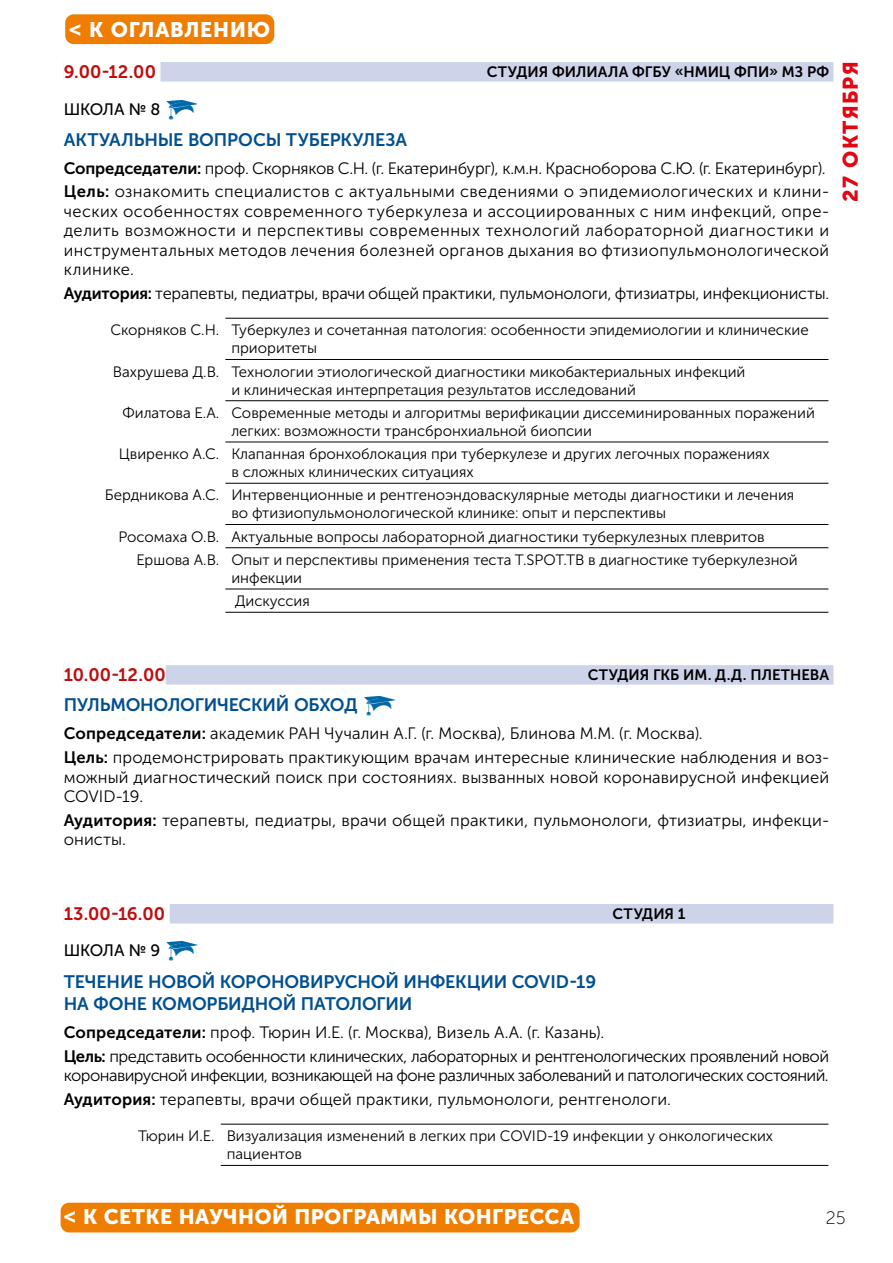
<style>
.page{position:relative;width:893px;height:1263px;background:#fff}
.page>*{position:absolute;margin:0;border:0;box-sizing:border-box;transform-origin:0 0}
.t1{font:21px "Museo Sans Cyrl 900";letter-spacing:.02em;color:#fff}
.t2{font:21px "Museo Sans Cyrl 900";letter-spacing:.04em;color:#fff}
.t3{font:21px "Museo Sans Cyrl 900";letter-spacing:.06em;color:#e30613}
.t4{font:18px/22.5px "Museo Sans Cyrl 700";letter-spacing:-.01em;color:#004f91}
.t5{font:18px "Museo Sans Cyrl 700";letter-spacing:.005em;color:#c00d0e}
.t6{font:18px "Museo Sans Cyrl 100";color:#000}
.t7{font:16.5px/19.5px "Museo Sans Cyrl 300";letter-spacing:.005em;color:#000}
.t8{font:16.5px/23.7px "Museo Sans Cyrl 300";letter-spacing:-.03em;color:#000}
.t9{font:16.5px "Museo Sans Cyrl 300";letter-spacing:-.015em;color:#000}
.t10{font:16.5px "Museo Sans Cyrl 500";letter-spacing:-.02em;color:#000}
.t11{font:15px/18px "Museo Sans Cyrl 300";color:#000}
.t12{font:15px "Museo Sans Cyrl 700";color:#000}
.s1{font-family:"Museo Sans Cyrl 700"}
</style>
<div class="page">
<div style="left:64px;top:62px;width:769px;height:20px;background:#cdd4e9"></div>
<div style="left:64px;top:62px;width:97px;height:22px;background:#fff"></div>
<div style="left:64px;top:665px;width:769px;height:20px;background:#cdd4e9"></div>
<div style="left:64px;top:665px;width:102px;height:22px;background:#fff"></div>
<div style="left:64px;top:904px;width:769px;height:19px;background:#cdd4e9"></div>
<div style="left:64px;top:903px;width:106px;height:23px;background:#fff"></div>
<hr style="left:225px;top:318px;width:603px;height:1px;background:#000">
<hr style="left:225px;top:359px;width:603px;height:1px;background:#000">
<hr style="left:225px;top:400px;width:603px;height:1px;background:#000">
<hr style="left:225px;top:442px;width:603px;height:1px;background:#000">
<hr style="left:225px;top:483px;width:603px;height:1px;background:#000">
<hr style="left:225px;top:524px;width:603px;height:1px;background:#000">
<hr style="left:225px;top:547px;width:603px;height:1px;background:#000">
<hr style="left:225px;top:589px;width:603px;height:1px;background:#000">
<hr style="left:225px;top:612px;width:603px;height:1px;background:#000">
<hr style="left:221px;top:1124px;width:607px;height:1px;background:#000">
<hr style="left:221px;top:1165px;width:607px;height:1px;background:#000">
<div style="left:61px;top:1203px;width:519px;height:29px;background:#ef7d00;border-radius:9px"></div>
<div style="left:65px;top:14px;width:209px;height:30px;background:#ef7d00;border-radius:9px"></div>
<h1 class="t2" style="left:69px;top:18px;width:202px">&lt; K ОГЛАВЛЕНИЮ</h1>
<p class="t5" style="left:64px;top:62px;width:94px">9.00-12.00</p>
<p class="t12" style="left:487px;top:64px;width:344px">СТУДИЯ ФИЛИАЛА ФГБУ «НМИЦ ФПИ» МЗ РФ</p>
<p class="t10" style="left:64px;top:100px;width:98px">ШКОЛА № 8</p>
<p class="t4" style="left:64px;top:128px;width:345px">АКТУАЛЬНЫЕ ВОПРОСЫ ТУБЕРКУЛЕЗА</p>
<p class="t7" style="left:64px;top:156px;width:767px;line-height:23.7px"><span class="s1">Сопредседатели:</span> проф. Скорняков С.Н. (г. Екатеринбург), к.м.н. Красноборова С.Ю. (г. Екатеринбург).<br><span class="s1">Цель:</span> ознакомить специалистов с актуальными сведениями о эпидемиологических и клини-</p>
<p class="t7" style="left:64px;top:202px;width:767px;text-align:justify">ческих особенностях современного туберкулеза и ассоциированных с ним инфекций, опре&shy;делить возможности и перспективы современных технологий лабораторной диагностики и инструментальных методов лечения болезней органов дыхания во фтизиопульмонологической клинике.</p>
<p class="t9" style="left:64px;top:284px;width:767px"><span class="s1">Аудитория:</span> терапевты, педиатры, врачи общей практики, пульмонологи, фтизиатры, инфекционисты.</p>
<p class="t11" style="left:231px;top:321px;width:579px;text-indent:-121px">Скорняков С.Н. Туберкулез и сочетанная патология: особенности эпидемиологии и клинические приоритеты</p>
<p class="t11" style="left:231px;top:363px;width:516px;text-indent:-119px">Вахрушева Д.В. Технологии этиологической диагностики микобактериальных инфекций и клиническая интерпретация результатов исследований</p>
<p class="t11" style="left:231px;top:404px;width:585px;text-indent:-109px">Филатова Е.А. Современные методы и алгоритмы верификации диссеминированных поражений легких: возможности трансбронхиальной биопсии</p>
<p class="t11" style="left:231px;top:445px;width:540px;text-indent:-113px">Цвиренко А.С. Клапанная бронхоблокация при туберкулезе и других легочных поражениях в сложных клинических ситуациях</p>
<p class="t11" style="left:105px;top:486px;width:691px;text-align:center">Бердникова А.С. Интервенционные и рентгеноэндоваскулярные методы диагностики и лечения во фтизиопульмонологической клинике: опыт и перспективы</p>
<p class="t11" style="left:136px;top:525px;width:663px;line-height:23.2px;text-indent:-18px">Росомаха О.В. Актуальные вопросы лабораторной диагностики туберкулезных плевритов<br>Ершова А.В. Опыт и перспективы применения теста T.SPOT.TB в диагностике туберкулезной</p>
<p class="t11" style="left:231px;top:566px;width:80px;line-height:23.2px">инфекции<br>Дискуссия</p>
<h1 class="t3" style="left:838px;top:202px;width:141px;rotate:-90deg">27 ОКТЯБРЯ</h1>
<p class="t5" style="left:64px;top:665px;width:103px">10.00-12.00</p>
<p class="t12" style="left:588px;top:667px;width:243px">СТУДИЯ ГКБ ИМ. Д.Д. ПЛЕТНЕВА</p>
<p class="t4" style="left:64px;top:694px;width:295px">ПУЛЬМОНОЛОГИЧЕСКИЙ ОБХОД</p>
<p class="t7" style="left:64px;top:722px;width:767px;line-height:23.7px"><span class="s1">Сопредседатели:</span> академик РАН Чучалин А.Г. (г. Москва), Блинова М.М. (г. Москва).<br><span class="s1">Цель:</span> продемонстрировать практикующим врачам интересные клинические наблюдения и воз-</p>
<p class="t7" style="left:64px;top:767px;width:767px">можный диагностический поиск при состояниях. вызванных новой коронавирусной инфекцией<br>COVID-19.</p>
<p class="t7" style="left:64px;top:811px;width:767px"><span class="s1">Аудитория:</span> терапевты, педиатры, врачи общей практики, пульмонологи, фтизиатры, инфекци&shy;онисты.</p>
<p class="t5" style="left:64px;top:904px;width:103px">13.00-16.00</p>
<p class="t10" style="left:64px;top:942px;width:98px">ШКОЛА № 9</p>
<p class="t4" style="left:64px;top:970px;width:534px">ТЕЧЕНИЕ НОВОЙ КОРОНОВИРУСНОЙ ИНФЕКЦИИ COVID-19<br>НА ФОНЕ КОМОРБИДНОЙ ПАТОЛОГИИ</p>
<p class="t8" style="left:64px;top:1021px;width:767px"><span class="s1">Сопредседатели:</span> проф. Тюрин И.Е. (г. Москва), Визель А.А. (г. Казань).<br><span class="s1">Цель:</span> представить особенности клинических, лабораторных и рентгенологических проявлений новой</p>
<p class="t8" style="left:64px;top:1064px;width:766px">коронавирусной инфекции, возникающей на фоне различных заболеваний и патологических состояний.<br><span class="s1">Аудитория:</span> терапевты, врачи общей практики, пульмонологи, рентгенологи.</p>
<p class="t11" style="left:227px;top:1127px;width:548px;text-indent:-89px">Тюрин И.Е. Визуализация изменений в легких при COVID-19 инфекции у онкологических пациентов</p>
<h1 class="t1" style="left:64px;top:1205px;width:512px">&lt; K СЕТКЕ НАУЧНОЙ ПРОГРАММЫ КОНГРЕССА</h1>
<p class="t6" style="left:826px;top:1208px;width:21px">25</p>
</div>
